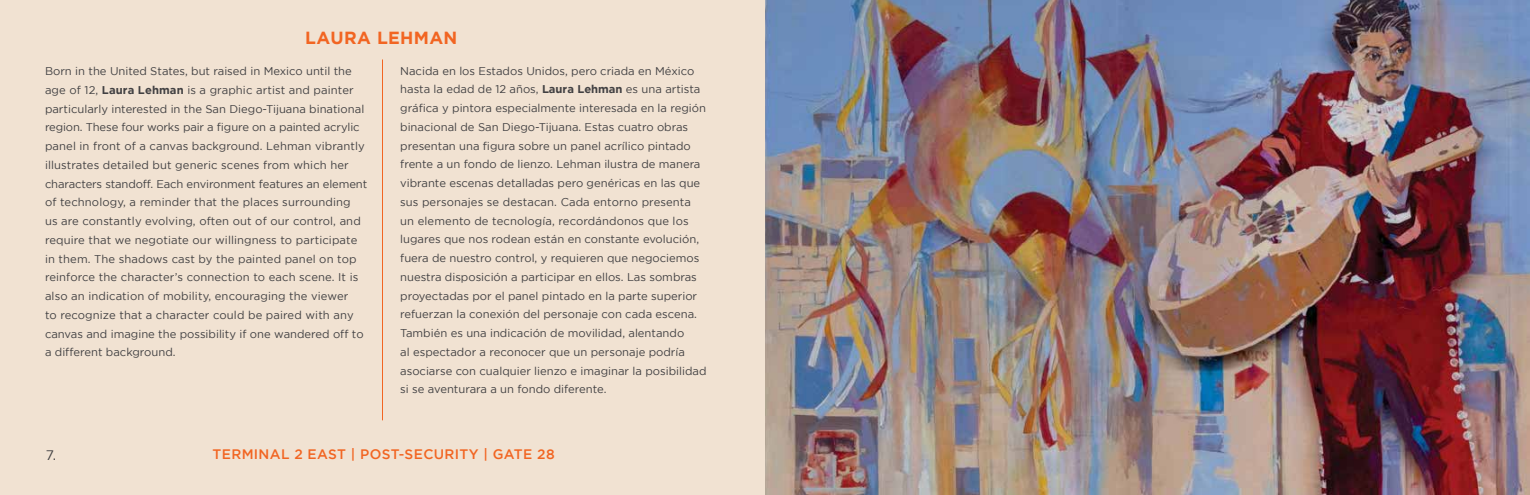
<style>
.page{position:relative;width:1530px;height:495px;background:#fff}
.page>*{position:absolute;margin:0;border:0;box-sizing:border-box;transform-origin:0 0}
.t1{font:700 17.5px "Gotham";letter-spacing:.02em;color:#f26522}
.t2{font:500 13.75px "Gotham";letter-spacing:.025em;color:#f26522}
.t3{font:13.75px "Gotham";color:#414042}
.t4{font:11.25px/18.8px "Gotham";color:#414042}
.s1{font-weight:700}
</style>
<div class="page">
<div style="left:0;top:0;width:769px;height:495px;background:#f1e2d2"></div>
<hr style="left:382px;top:60px;width:1px;height:360px;background:#f26522">
<img style="left:765px;top:0;width:765px;height:495px">
<h1 class="t1" style="left:305px;top:28px;width:154px">LAURA LEHMAN</h1>
<p class="t4" style="left:45px;top:62px;width:324px">Born in the United States, but raised in Mexico until the age of 12, <span class="s1">Laura Lehman</span> is a graphic artist and painter particularly interested in the San Diego-Tijuana binational region. These four works pair a figure on a painted acrylic panel in front of a canvas background. Lehman vibrantly illustrates detailed but generic scenes from which her characters standoff. Each environment features an element of technology, a reminder that the places surrounding<br>us are constantly evolving, often out of our control, and require that we negotiate our willingness to participate in them. The shadows cast by the painted panel on top reinforce the character’s connection to each scene. It is also an indication of mobility, encouraging the viewer<br>to recognize that a character could be paired with any canvas and imagine the possibility if one wandered off to a different background.</p>
<p class="t4" style="left:400px;top:61px;width:308px">Nacida en los Estados Unidos, pero criada en México hasta la edad de 12 años, <span class="s1">Laura Lehman</span> es una artista gráfica y pintora especialmente interesada en la región binacional de San Diego-Tijuana. Estas cuatro obras presentan una figura sobre un panel acrílico pintado frente a un fondo de lienzo. Lehman ilustra de manera vibrante escenas detalladas pero genéricas en las que sus personajes se destacan. Cada entorno presenta un elemento de tecnología, recordándonos que los lugares que nos rodean están en constante evolución, fuera de nuestro control, y requieren que negociemos nuestra disposición a participar en ellos. Las sombras proyectadas por el panel pintado en la parte superior refuerzan la conexión del personaje con cada escena.<br>También es una indicación de movilidad, alentando<br>al espectador a reconocer que un personaje podría asociarse con cualquier lienzo e imaginar la posibilidad si se aventurara a un fondo diferente.</p>
<p class="t3" style="left:46px;top:448px;width:12px">7.</p>
<p class="t2" style="left:213px;top:447px;width:344px">TERMINAL 2 EAST | POST-SECURITY | GATE 28</p>
</div>
